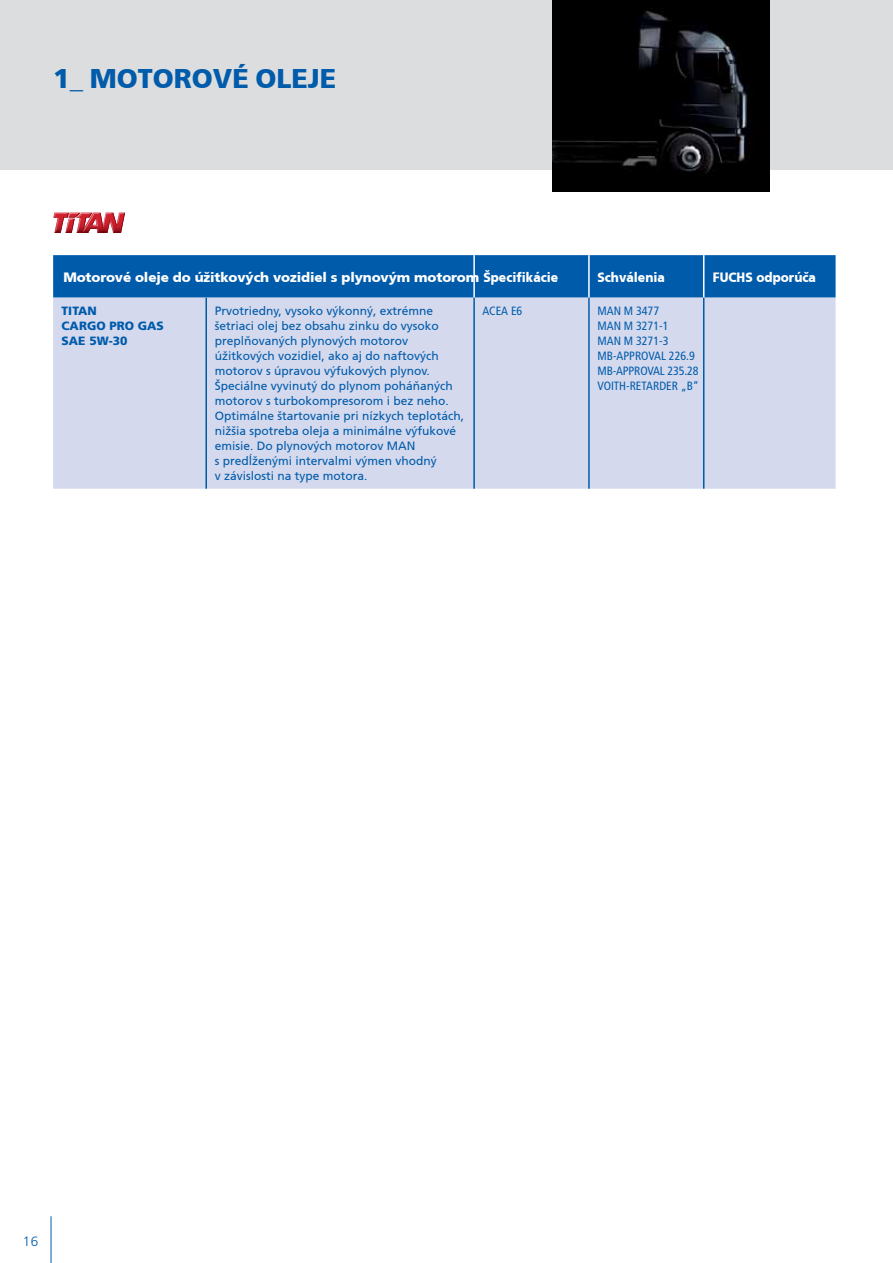
<style>
.page{position:relative;width:893px;height:1263px;background:#fff}
.page>*{position:absolute;margin:0;border:0;box-sizing:border-box;transform-origin:0 0}
.t1{font:900 27px "Frutiger CE";color:#005baa}
.t2{font:900 13.5px "Frutiger CE";color:#fff}
.t3{font:900 13.5px "Frutiger CE";color:#fff;scale:.9 1}
.t4{font:300 13.5px "Frutiger LT Std";color:#005baa}
.t5{font:12px/15px "Frutiger CE";color:#005baa}
.t6{font:condensed 12px/15px "Frutiger LT Std";color:#005baa}
.t7{font:900 12px/15px "Frutiger LT Std";color:#005baa}
</style>
<div class="page">
<div style="left:0;top:0;width:893px;height:170px;background:#dcddde"></div>
<img style="left:553px;top:0;width:217px;height:191px">
<img style="left:54px;top:212px;width:12px;height:1px">
<img style="left:75px;top:212px;width:18px;height:1px">
<svg style="left:53px;top:213px;width:72px;height:20px"></svg>
<div style="left:53px;top:255px;width:783px;height:43px;background:#005baa"></div>
<div style="left:53px;top:298px;width:783px;height:191px;background:#d4d9ee"></div>
<hr style="left:473px;top:255px;width:2px;height:43px;background:#fff">
<hr style="left:588px;top:255px;width:2px;height:43px;background:#fff">
<hr style="left:703px;top:255px;width:1px;height:43px;background:#fff">
<hr style="left:205px;top:298px;width:2px;height:191px;background:#005baa">
<hr style="left:473px;top:298px;width:2px;height:191px;background:#005baa">
<hr style="left:588px;top:298px;width:2px;height:191px;background:#005baa">
<hr style="left:703px;top:298px;width:1px;height:191px;background:#005baa">
<hr style="left:51px;top:1216px;width:1px;height:47px;background:#005baa">
<h1 class="t1" style="left:53px;top:63px;width:285px">1_ Motorové oleje</h1>
<p class="t2" style="left:63px;top:269px;width:519px">Motorové oleje do úžitkových vozidiel s plynovým motorom Špecifikácie S</p>
<p class="t3" style="left:605px;top:269px;width:68px">chválenia</p>
<p class="t3" style="left:713px;top:269px;width:116px">FUCHS odporúča</p>
<p class="t7" style="left:62px;top:303px;width:104px">TITAN<br>CARGO PRO GAS<br>SAE 5W-30</p>
<p class="t5" style="left:215px;top:303px;width:251px">Prvotriedny, vysoko výkonný, extrémne šetriaci olej bez obsahu zinku do vysoko preplňovaných plynových motorov úžitkových vozidiel, ako aj do naftových motorov s úpravou výfukových plynov.<br>Špeciálne vyvinutý do plynom poháňaných motorov s turbokompresorom i bez neho.<br>Optimálne štartovanie pri nízkych teplotách, nižšia spotreba oleja a minimálne výfukové emisie. Do plynových motorov MAN<br>s predĺženými intervalmi výmen vhodný<br>v závislosti na type motora.</p>
<p class="t6" style="left:483px;top:304px;width:41px">ACEA E6</p>
<p class="t6" style="left:597px;top:304px;width:103px">MAN M 3477<br>MAN M 3271-1<br>MAN M 3271-3<br>MB-APPROVAL 226.9<br>MB-APPROVAL 235.28<br>VOITH-RETARDER „B“</p>
<p class="t4" style="left:23px;top:1234px;width:17px">16</p>
</div>
